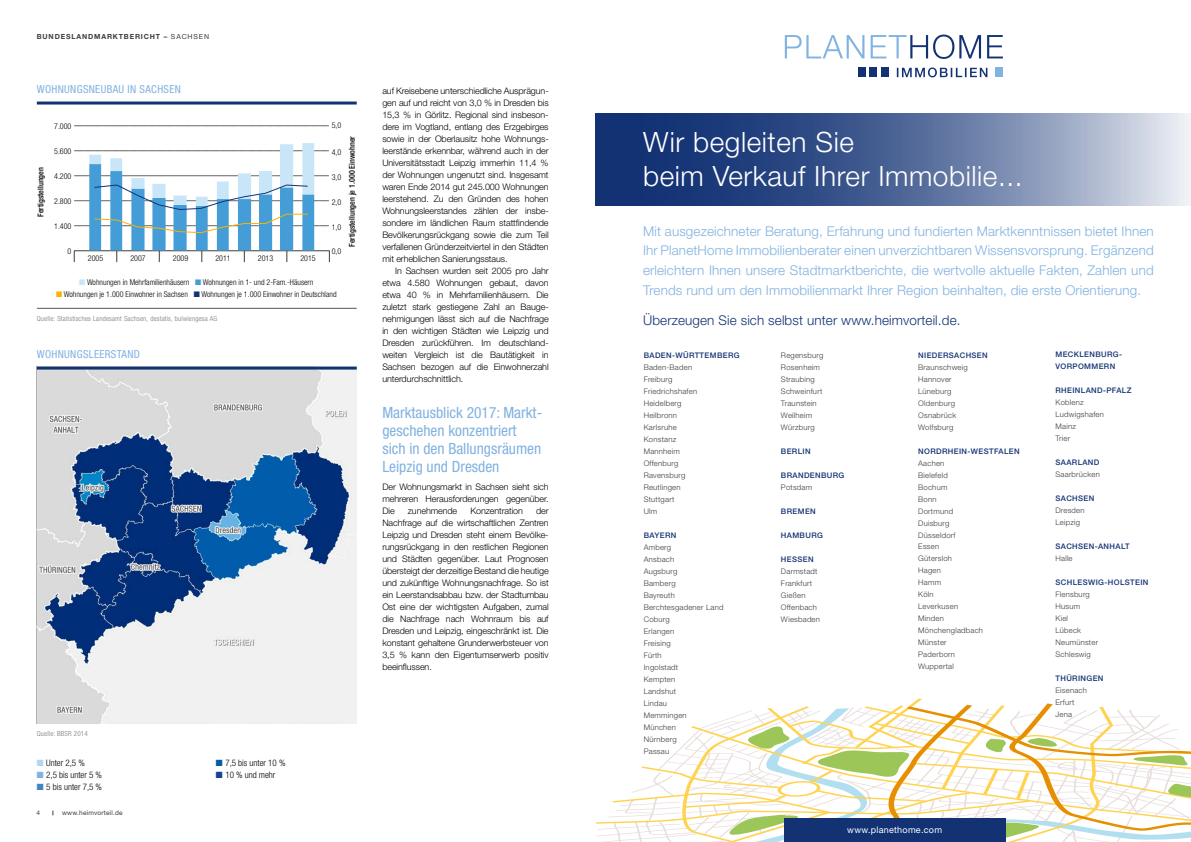
<style>
.page{position:relative;width:1191px;height:842px;background:#fff}
.page>*{position:absolute;margin:0;border:0;box-sizing:border-box;transform-origin:0 0}
.t1{font:300 28px/33.6px "Helvetica Neue LT Std";letter-spacing:.02em;color:#fff}
.t2{font:condensed 15.5px/18px "Helvetica Neue LT Std";color:#81b2e1}
.t3{font:300 13.4px/19.7px "Helvetica Neue LT Std";letter-spacing:.01em;color:#81b2e1;text-align:justify}
.t4{font:300 13.4px "Helvetica Neue LT Std";letter-spacing:.01em;color:#123274}
.t5{font:condensed 11px "Helvetica Neue LT Std";letter-spacing:.03em;color:#81b2e1}
.t6{font:300 9px/12px "Helvetica Neue LT Std";letter-spacing:-.01em;color:#000;text-align:justify}
.t7{font:300 condensed 9px "Helvetica Neue LT Std";color:#000}
.t8{font:9px "Helvetica Neue LT Std";letter-spacing:.03em;color:#fff}
.t9{font:300 condensed 8px "Helvetica Neue LT Std";color:#000}
.t10{font:500 condensed 8px "Helvetica Neue LT Std";color:#000}
.t11{font:300 7.7px/12px "Helvetica Neue LT Std";letter-spacing:.03em;color:#3c3c3b}
.t12{font:500 7.7px/12px "Helvetica Neue LT Std";letter-spacing:.05em;color:#123274}
.t13{font:300 condensed 7px "Helvetica Neue LT Std";letter-spacing:.03em;color:#797979}
.t14{font:700 7px "Helvetica Neue LT Std";letter-spacing:.12em;color:#3c3c3b}
.t15{font:6.5px "Helvetica Neue LT Std";letter-spacing:.03em;color:#3c3c3b}
.s1{font-weight:400}
.s2{color:#c9e6f9}
.s3{color:#449dd7}
.s4{color:#fab303}
.s5{color:#123274}
.s6{color:#afd8f4}
.s7{color:#81b2e1}
.s8{color:#4085c6}
.s9{color:#005da9}
.s10{color:#164194}
</style>
<div class="page">
<img style="left:37px;top:370px;width:320px;height:353px">
<hr style="left:37px;top:367px;width:320px;height:3px;background:#123274">
<hr style="left:37px;top:308px;width:320px;height:1px;background:#575756">
<hr style="left:37px;top:102px;width:320px;height:3px;background:#123274">
<svg style="left:74px;top:126px;width:254px;height:1px"></svg>
<svg style="left:74px;top:143px;width:256px;height:119px"></svg>
<svg style="left:596px;top:698px;width:595px;height:144px"></svg>
<div style="left:784px;top:818px;width:221px;height:24px;background:#123274"></div>
<svg style="left:595px;top:113px;width:596px;height:93px;background:#5c729f"></svg>
<svg style="left:785px;top:35px;width:218px;height:24px"></svg>
<div style="left:995px;top:68px;width:8px;height:9px;background:#81b2e1"></div>
<div style="left:858px;top:68px;width:7px;height:9px;background:#123274"></div>
<div style="left:869px;top:68px;width:8px;height:9px;background:#123274"></div>
<div style="left:881px;top:68px;width:8px;height:9px;background:#123274"></div>
<svg style="left:896px;top:68px;width:91px;height:9px"></svg>
<p class="t14" style="left:37px;top:32px;width:174px">BUNDESLANDMARKTBERICHT – <span class="s1">SACHSEN</span></p>
<p class="t5" style="left:37px;top:82px;width:146px">WOHNUNGSNEUBAU IN SACHSEN</p>
<p class="t9" style="left:54px;top:121px;width:19px">7.000</p>
<p class="t9" style="left:332px;top:121px;width:11px">5,0</p>
<p class="t10" style="left:36px;top:217px;width:51px;rotate:-90deg">Fertigstellungen</p>
<p class="t10" style="left:347px;top:247px;width:112px;rotate:-90deg">Fertigstellungen je 1.000 Einwohner</p>
<p class="t9" style="left:54px;top:146px;width:19px">5.600</p>
<p class="t9" style="left:332px;top:148px;width:11px">4,0</p>
<p class="t9" style="left:54px;top:171px;width:19px">4.200</p>
<p class="t9" style="left:54px;top:197px;width:19px">2.800</p>
<p class="t9" style="left:54px;top:222px;width:19px">1.400</p>
<p class="t9" style="left:68px;top:247px;width:5px">0</p>
<p class="t9" style="left:332px;top:172px;width:11px">3,0</p>
<p class="t9" style="left:332px;top:197px;width:11px">2,0</p>
<p class="t9" style="left:332px;top:222px;width:11px">1,0</p>
<p class="t9" style="left:332px;top:247px;width:11px">0,0</p>
<p class="t9" style="left:88px;top:253px;width:17px">2005</p>
<p class="t9" style="left:130px;top:253px;width:17px">2007</p>
<p class="t9" style="left:173px;top:253px;width:17px">2009</p>
<p class="t9" style="left:215px;top:253px;width:17px">2011</p>
<p class="t9" style="left:258px;top:253px;width:17px">2013</p>
<p class="t9" style="left:300px;top:253px;width:17px">2015</p>
<p class="t9" style="left:79px;top:277px;width:235px"><span class="s2">■</span> Wohnungen in Mehrfamilienhäusern <span class="s3">■</span> Wohnungen in 1- und 2-Fam.-Häusern</p>
<p class="t9" style="left:56px;top:289px;width:282px"><span class="s4">■</span> Wohnungen je 1.000 Einwohner in Sachsen <span class="s5">■</span> Wohnungen je 1.000 Einwohner in Deutschland</p>
<p class="t13" style="left:37px;top:314px;width:182px">Quelle: Statistisches Landesamt Sachsen, destatis, bulwiengesa AG</p>
<p class="t5" style="left:37px;top:347px;width:105px">WOHNUNGSLEERSTAND</p>
<p class="t13" style="left:37px;top:729px;width:52px">Quelle: BBSR 2014</p>
<p class="t7" style="left:37px;top:757px;width:49px"><span class="s6">■</span> Unter 2,5 %</p>
<p class="t7" style="left:37px;top:769px;width:67px"><span class="s7">■</span> 2,5 bis unter 5 %</p>
<p class="t7" style="left:37px;top:781px;width:67px"><span class="s8">■</span> 5 bis unter 7,5 %</p>
<p class="t15" style="left:36px;top:809px;width:5px">4</p>
<p class="t15" style="left:62px;top:809px;width:62px">www.heimvorteil.de</p>
<p class="t7" style="left:216px;top:757px;width:71px"><span class="s9">■</span> 7,5 bis unter 10 %</p>
<p class="t7" style="left:216px;top:769px;width:61px"><span class="s10">■</span> 10 % und mehr</p>
<p class="t6" style="left:382px;top:84px;width:168px">auf Kreisebene unterschiedliche Ausprägun&shy;gen auf und reicht von 3,0 % in Dresden bis 15,3 % in Görlitz. Regional sind insbeson&shy;dere im Vogtland, entlang des Erzgebirges sowie in der Oberlausitz hohe Wohnungs&shy;leerstände erkennbar, während auch in der Universitätsstadt Leipzig immerhin 11,4 % der Wohnungen ungenutzt sind. Insgesamt waren Ende 2014 gut 245.000 Wohnungen leerstehend. Zu den Gründen des hohen Wohnungsleerstandes zählen der insbe&shy;sondere im ländlichen Raum stattfindende Bevölkerungsrückgang sowie die zum Teil verfallenen Gründerzeitviertel in den Städten mit erheblichen Sanierungsstaus.</p>
<p class="t6" style="left:382px;top:264px;width:168px;text-indent:13px">In Sachsen wurden seit 2005 pro Jahr etwa 4.580 Wohnungen gebaut, davon etwa 40 % in Mehrfamilienhäusern. Die zuletzt stark gestiegene Zahl an Bauge&shy;nehmigungen lässt sich auf die Nachfrage in den wichtigen Städten wie Leipzig und Dresden zurückführen. Im deutschland&shy;weiten Vergleich ist die Bautätigkeit in Sachsen bezogen auf die Einwohnerzahl unterdurchschnittlich.</p>
<h2 class="t2" style="left:382px;top:403px;width:161px">Marktausblick 2017: Markt&shy;geschehen konzentriert sich in den Ballungsräumen<br>Leipzig und Dresden</h2>
<p class="t6" style="left:382px;top:480px;width:168px">Der Wohnungsmarkt in Sachsen sieht sich mehreren Herausforderungen gegenüber.<br>Die</p>
<p class="t6" style="left:382px;top:504px;width:168px;text-indent:154px">der Nachfrage auf die wirtschaftlichen Zentren Leipzig und Dresden steht einem Bevölke&shy;rungsrückgang in den restlichen Regionen und Städten gegenüber. Laut Prognosen übersteigt der derzeitige Bestand die heutige und zukünftige Wohnungsnachfrage. So ist ein Leerstandsabbau bzw. der Stadtumbau Ost eine der wichtigsten Aufgaben, zumal die Nachfrage nach Wohnraum bis auf Dresden und Leipzig, eingeschränkt ist. Die konstant gehaltene Grunderwerbsteuer von 3,5 % kann den Eigentumserwerb positiv beeinflussen.</p>
<p class="t6" style="left:408px;top:504px;width:51px">zunehmende</p>
<p class="t6" style="left:470px;top:504px;width:54px">Konzentration</p>
<h1 class="t1" style="left:643px;top:125px;width:381px">Wir begleiten Sie<br>beim Verkauf Ihrer Immobilie...</h1>
<p class="t3" style="left:643px;top:221px;width:512px">Mit ausgezeichneter Beratung, Erfahrung und fundierten Marktkenntnissen bietet Ihnen Ihr PlanetHome Immobilienberater einen unverzichtbaren Wissensvorsprung. Ergänzend erleichtern Ihnen unsere Stadtmarktberichte, die wertvolle aktuelle Fakten, Zahlen und Trends rund um den Immobilienmarkt Ihrer Region beinhalten, die erste Orientierung.</p>
<h3 class="t4" style="left:643px;top:312px;width:319px">Überzeugen Sie sich selbst unter www.heimvorteil.de.</h3>
<p class="t12" style="left:643px;top:349px;width:97px">BADEN-WÜRTTEMBERG</p>
<p class="t11" style="left:643px;top:361px;width:55px">Baden-Baden<br>Freiburg<br>Friedrichshafen<br>Heidelberg<br>Heilbronn<br>Karlsruhe<br>Konstanz<br>Mannheim<br>Offenburg<br>Ravensburg<br>Reutlingen<br>Stuttgart<br>Ulm</p>
<p class="t12" style="left:643px;top:529px;width:34px">BAYERN</p>
<p class="t11" style="left:643px;top:541px;width:81px">Amberg<br>Ansbach<br>Augsburg<br>Bamberg<br>Bayreuth<br>Berchtesgadener Land<br>Coburg<br>Erlangen<br>Freising<br>Fürth<br>Ingolstadt<br>Kempten<br>Landshut<br>Lindau<br>Memmingen<br>München<br>Nürnberg<br>Passau</p>
<p class="t11" style="left:781px;top:349px;width:44px">Regensburg<br>Rosenheim<br>Straubing<br>Schweinfurt<br>Traunstein<br>Weilheim<br>Würzburg</p>
<p class="t12" style="left:781px;top:445px;width:31px">BERLIN</p>
<p class="t12" style="left:781px;top:469px;width:65px">BRANDENBURG</p>
<p class="t11" style="left:781px;top:481px;width:33px">Potsdam</p>
<p class="t12" style="left:781px;top:505px;width:36px">BREMEN</p>
<p class="t12" style="left:781px;top:529px;width:43px">HAMBURG</p>
<p class="t12" style="left:781px;top:553px;width:34px">HESSEN</p>
<p class="t11" style="left:781px;top:565px;width:41px">Darmstadt<br>Frankfurt<br>Gießen<br>Offenbach<br>Wiesbaden</p>
<p class="t12" style="left:918px;top:349px;width:71px">NIEDERSACHSEN</p>
<p class="t11" style="left:918px;top:361px;width:51px">Braunschweig<br>Hannover<br>Lüneburg<br>Oldenburg<br>Osnabrück<br>Wolfsburg</p>
<p class="t12" style="left:918px;top:445px;width:103px">NORDRHEIN-WESTFALEN</p>
<p class="t11" style="left:918px;top:457px;width:66px">Aachen<br>Bielefeld<br>Bochum<br>Bonn<br>Dortmund<br>Duisburg<br>Düsseldorf<br>Essen<br>Gütersloh<br>Hagen<br>Hamm<br>Köln<br>Leverkusen<br>Minden<br>Mönchengladbach<br>Münster<br>Paderborn<br>Wuppertal</p>
<p class="t12" style="left:1055px;top:349px;width:68px">MECKLENBURG-<br>VORPOMMERN</p>
<p class="t12" style="left:1055px;top:385px;width:78px">RHEINLAND-PFALZ</p>
<p class="t11" style="left:1055px;top:397px;width:50px">Koblenz<br>Ludwigshafen<br>Mainz<br>Trier</p>
<p class="t12" style="left:1055px;top:457px;width:45px">SAARLAND</p>
<p class="t11" style="left:1055px;top:468px;width:46px">Saarbrücken</p>
<p class="t12" style="left:1055px;top:493px;width:40px">SACHSEN</p>
<p class="t11" style="left:1055px;top:504px;width:31px">Dresden<br>Leipzig</p>
<p class="t12" style="left:1055px;top:541px;width:76px">SACHSEN-ANHALT</p>
<p class="t11" style="left:1055px;top:552px;width:19px">Halle</p>
<p class="t12" style="left:1055px;top:577px;width:94px">SCHLESWIG-HOLSTEIN</p>
<p class="t11" style="left:1055px;top:588px;width:44px">Flensburg<br>Husum<br>Kiel<br>Lübeck<br>Neumünster<br>Schleswig</p>
<p class="t12" style="left:1055px;top:673px;width:50px">THÜRINGEN</p>
<p class="t11" style="left:1055px;top:684px;width:33px">Eisenach<br>Erfurt<br>Jena</p>
<p class="t8" style="left:847px;top:825px;width:96px">www.planethome.com</p>
</div>
